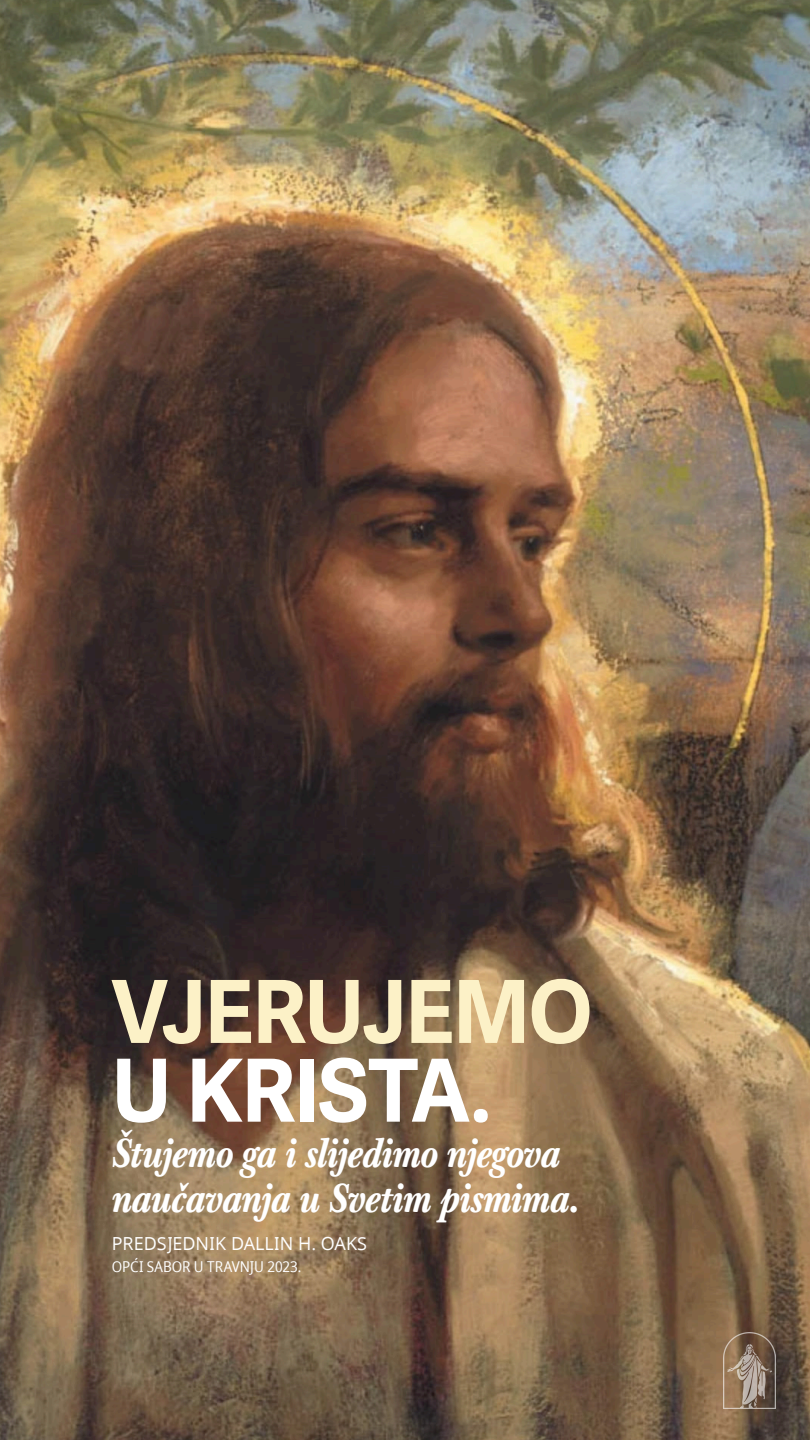
<style>
.page{position:relative;width:810px;height:1440px;background:#fff}
.page>*{position:absolute;margin:0;border:0;box-sizing:border-box;transform-origin:0 0}
.Pull_Quote_Oaks{font:700 87px/78.8px "Helamlds Lat";letter-spacing:-.02em;color:#fcf1c7}
.Pull_Quote_Oaks-2{font:italic 700 condensed 39.15px/45px "Mc Kay Prolds Lat";letter-spacing:-.02em;color:#fff}
.Side_QT_Citation_Oak{font:18px "Dots Solidlds Lat";color:#fff}
.Side_QT_Citation_Oak-2{font:15px "Dots Solid Condlds Lat";letter-spacing:-.005em;color:#fff}
.s1{color:#fff}
.s2{font-size:77.25px;color:#fff}
</style>
<div class="page">
<img style="left:0;top:0;width:810px;height:1440px">
<img style="left:724px;top:1333px;width:51px;height:75px">
<p class="Pull_Quote_Oaks" style="left:112px;top:972px;width:482px">VJERUJEMO<br><span class="s1">U KRISTA</span><span class="s2">.</span></p>
<p class="Pull_Quote_Oaks-2" style="left:112px;top:1131px;width:470px">Štujemo ga i slijedimo njegova naučavanja u Svetim pismima.</p>
<p class="Side_QT_Citation_Oak" style="left:112px;top:1230px;width:257px">PREDSJEDNIK DALLIN H. OAKS</p>
<p class="Side_QT_Citation_Oak-2" style="left:112px;top:1255px;width:191px">OPĆI SABOR U TRAVNJU 2023.</p>
</div>
